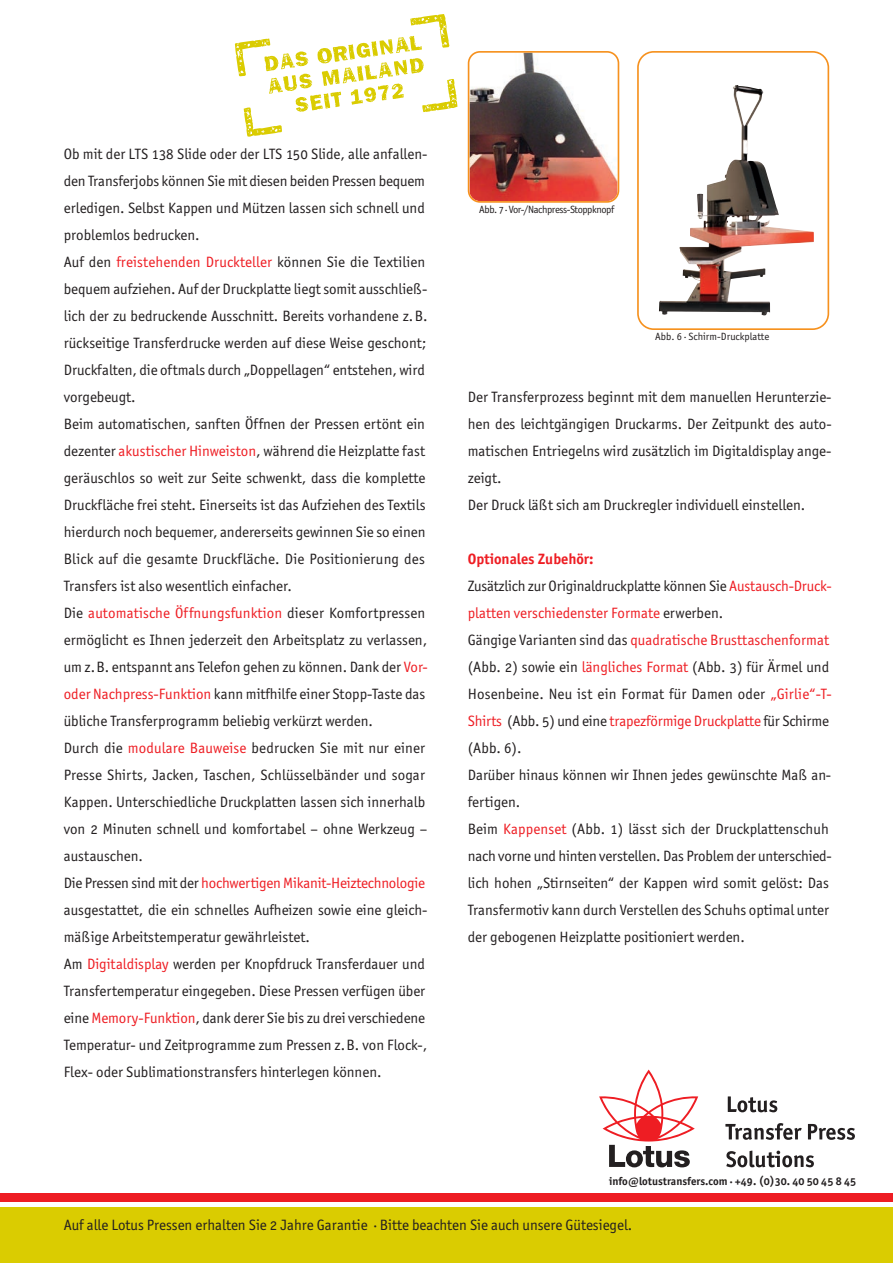
<style>
.page{position:relative;width:893px;height:1263px;background:#fff}
.page>*{position:absolute;margin:0;border:0;box-sizing:border-box;transform-origin:0 0}
.t1{font:15px/27px "Officina San ITC Book OS";color:#231f20}
.t2{font:15px "Officina San ITC Bold OS";color:#ee1d23}
.t3{font:11.25px "Officina San ITC Bold OS";color:#231f20}
.t4{font:10.5px "Officina San ITC Book OS";letter-spacing:-.035em;color:#231f20}
.t5{font:10.5px "Officina San ITC Book OS";color:#231f20}
.s1{color:#ee1d23}
</style>
<div class="page">
<div style="left:0;top:1208px;width:893px;height:55px;background:#dacc01"></div>
<div style="left:0;top:1194px;width:893px;height:8px;background:#ee1d23"></div>
<img style="left:468px;top:51px;width:151px;height:152px">
<svg style="left:235px;top:14px;width:222px;height:123px"></svg>
<svg style="left:599px;top:1069px;width:99px;height:98px"></svg>
<svg style="left:728px;top:1096px;width:49px;height:16px"></svg>
<svg style="left:725px;top:1123px;width:77px;height:17px"></svg>
<svg style="left:808px;top:1124px;width:47px;height:16px"></svg>
<svg style="left:726px;top:1150px;width:88px;height:17px"></svg>
<svg style="left:637px;top:51px;width:192px;height:279px"></svg>
<p class="t1" style="left:64px;top:142px;width:366px">Ob mit der LTS 138 Slide oder der LTS 150 Slide, alle an fallen - den Transferjobs können Sie mit diesen beiden Pressen bequem erledigen. Selbst Kappen und Mützen lassen sich schnell und problemlos bedrucken.<br>Auf den <span class="s1">freistehenden Druckteller</span> können Sie die Textilien bequem aufziehen. Auf der Druckplatte liegt somit ausschließ&shy;lich der zu be druckende Ausschnitt. Bereits vorhandene z.B. rückseitige Trans fer drucke werden auf diese Weise geschont; Druck falten, die oftmals durch „Doppellagen“ entstehen, wird vorgebeugt.<br>Beim automatischen, sanften Öffnen der Pressen ertönt ein dezenter <span class="s1">akustischer Hinweiston</span>, während die Heizplatte fast geräuschlos so weit zur Seite schwenkt, dass die komplette Druckfläche frei steht. Einerseits ist das Aufziehen des Textils hierdurch noch bequemer, andererseits gewinnen Sie so einen Blick auf die gesamte Druck fläche. Die Positionierung des Transfers ist also wesentlich einfacher.<br>Die <span class="s1">automatische Öffnungsfunktion</span> dieser Komfortpressen ermöglicht es Ihnen jederzeit den Arbeitsplatz zu verlassen, um z.B. entspannt ans Telefon gehen zu können. Dank der <span class="s1">Vor&shy;oder Nachpress-Funktion</span> kann mitfhilfe einer Stopp-Taste das übliche Transfer programm beliebig verkürzt werden.<br>Durch die <span class="s1">modulare Bauweise</span> bedrucken Sie mit nur einer Presse Shirts, Jacken, Taschen, Schlüsselbänder und sogar Kappen. Unter schiedliche Druckplatten lassen sich innerhalb von 2 Minuten schnell und komfortabel – ohne Werkzeug – austauschen.<br>Die Pressen sind mit der <span class="s1">hochwertigen Mikanit-Heiztechnologie </span>ausgestattet, die ein schnelles Aufheizen sowie eine gleich&shy;mäßige Arbeitstemperatur gewährleistet.<br>Am <span class="s1">Digitaldisplay</span> werden per Knopfdruck Transferdauer und Transfertemperatur eingegeben. Diese Pressen verfügen über eine <span class="s1">Memory-Funktion</span>, dank derer Sie bis zu drei verschiedene Tempera tur- und Zeitprogramme zum Pressen z.B. von Flock-, Flex- oder Sublimationstransfers hinterlegen können.</p>
<p class="t4" style="left:479px;top:205px;width:136px">Abb. 7 · Vor-/Nachpress-Stoppknopf</p>
<p class="t5" style="left:655px;top:333px;width:116px">Abb. 6 · Schirm-Druckplatte</p>
<p class="t1" style="left:468px;top:385px;width:365px">Der Transferprozess beginnt mit dem manuellen Herunterzie&shy;hen des leichtgängigen Druckarms. Der Zeitpunkt des auto&shy;matischen Entriegelns wird zusätzlich im Digitaldisplay ange&shy;zeigt.<br>Der Druck läßt sich am Druckregler individuell einstellen.</p>
<p class="t2" style="left:468px;top:553px;width:127px">Optionales Zubehör:</p>
<p class="t1" style="left:468px;top:574px;width:366px">Zusätzlich zur Originaldruckplatte können Sie <span class="s1">Austausch-Druck - platten verschiedenster Formate</span> erwerben.<br>Gängige Varianten sind das <span class="s1">quadratische Brusttaschenformat </span>(Abb. 2) sowie ein <span class="s1">längliches Format</span> (Abb. 3) für Ärmel und Hosenbeine. Neu ist ein Format für Damen oder <span class="s1">„Girlie“-T-Shirts</span> (Abb. 5) und eine <span class="s1">trapezförmige Druckplatte</span> für Schirme (Abb. 6).<br>Darüber hinaus können wir Ihnen jedes gewünschte Maß an&shy;fertigen.<br>Beim <span class="s1">Kappenset</span> (Abb. 1) lässt sich der Druckplattenschuh nach vorne und hinten verstellen. Das Problem der unterschied&shy;lich hohen „Stirnseiten“ der Kappen wird somit gelöst: Das Transfermotiv kann durch Ver stellen des Schuhs optimal unter der gebogenen Heizplatte positioniert werden.</p>
<p class="t3" style="left:609px;top:1177px;width:249px">info@lotustransfers.com · +49. (0)30. 40 50 45 8 45</p>
<p class="t1" style="left:64px;top:1212px;width:570px">Auf alle Lotus Pressen erhalten Sie 2 Jahre Garantie · Bitte beachten Sie auch unsere Gütesiegel.</p>
</div>
